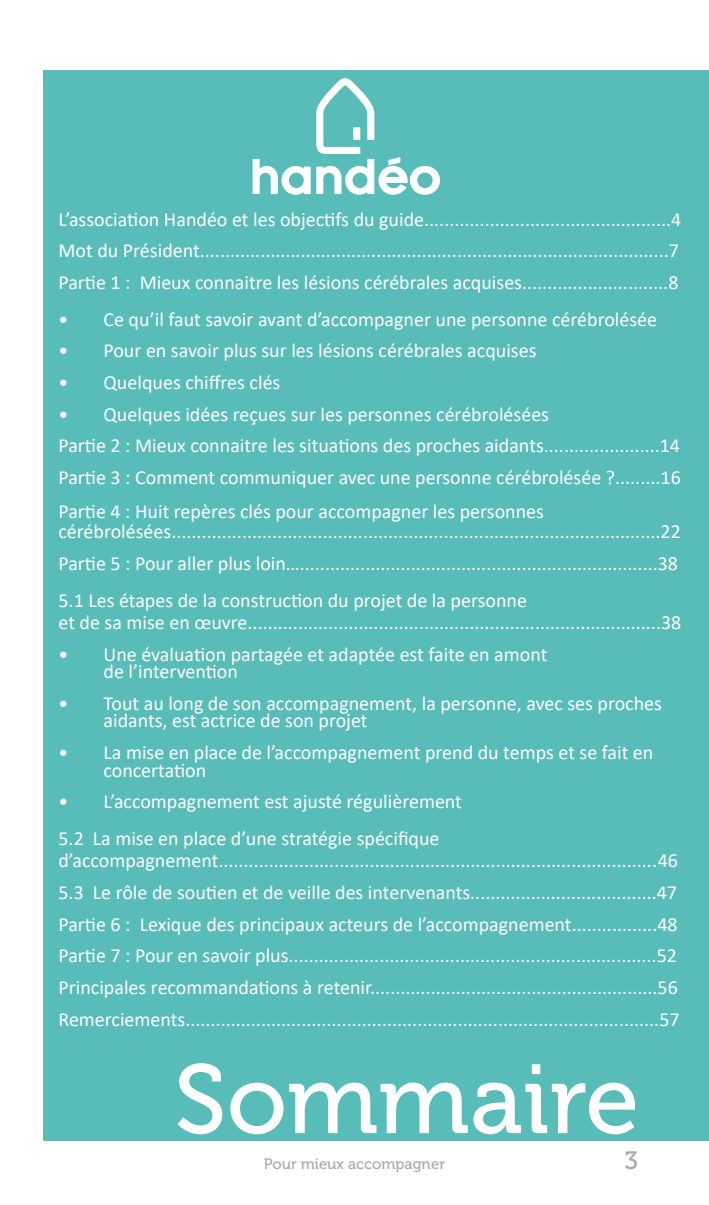
<style>
.page{position:relative;width:709px;height:1205px;background:#fff}
.page>*{position:absolute;margin:0;border:0;box-sizing:border-box;transform-origin:0 0}
.t1{font:97.5px "Museo 500";color:#fff}
.t2{font:25px "Museo 500";color:#a8a9ad}
.t3{font:20px/17.5px "Calibri";color:#fff}
.t4{font:15px "Museo 500";color:#a8a9ad}
</style>
<div class="page">
<div style="left:44px;top:70px;width:665px;height:1070px;background:#58bcb8"></div>
<svg style="left:252px;top:78px;width:188px;height:117px"></svg>
<p class="t3" style="left:58px;top:210px;width:624px">L’association Handéo et les objectifs du guide.................................................4</p>
<p class="t3" style="left:58px;top:241px;width:622px">Mot du Président.............................................................................................7</p>
<p class="t3" style="left:58px;top:273px;width:621px">Partie 1 : Mieux connaitre les lésions cérébrales acquises.............................8</p>
<p class="t3" style="left:58px;top:310px;width:600px">• Ce qu’il faut savoir avant d’accompagner une personne cérébrolésée</p>
<p class="t3" style="left:58px;top:341px;width:479px">• Pour en savoir plus sur les lésions cérébrales acquises</p>
<p class="t3" style="left:58px;top:373px;width:223px">• Quelques chiffres clés</p>
<p class="t3" style="left:58px;top:405px;width:492px">• Quelques idées reçues sur les personnes cérébrolésées</p>
<p class="t3" style="left:58px;top:436px;width:623px">Partie 2 : Mieux connaitre les situations des proches aidants.......................14</p>
<p class="t3" style="left:58px;top:468px;width:624px">Partie 3 : Comment communiquer avec une personne cérébrolésée ?.........16</p>
<p class="t3" style="left:58px;top:501px;width:624px;line-height:20px">Partie 4 : Huit repères clés pour accompagner les personnes cérébrolésées.................................................................................................22</p>
<p class="t3" style="left:58px;top:554px;width:621px">Partie 5 : Pour aller plus loin….......................................................................38</p>
<p class="t3" style="left:58px;top:588px;width:624px;line-height:22.5px">5.1 Les étapes de la construction du projet de la personne<br>et de sa mise en œuvre..................................................................................38</p>
<p class="t3" style="left:103px;top:645px;width:445px;text-indent:-45px">• Une évaluation partagée et adaptée est faite en amont de l’intervention</p>
<p class="t3" style="left:103px;top:694px;width:560px;text-indent:-45px">• Tout au long de son accompagnement, la personne, avec ses proches aidants, est actrice de son projet</p>
<p class="t3" style="left:103px;top:743px;width:551px;text-indent:-45px">• La mise en place de l’accompagnement prend du temps et se fait en concertation</p>
<p class="t3" style="left:58px;top:792px;width:405px">• L’accompagnement est ajusté régulièrement</p>
<p class="t3" style="left:58px;top:826px;width:621px;line-height:22.5px">5.2 La mise en place d’une stratégie spécifique d’accompagnement.......................................................................................46</p>
<p class="t3" style="left:58px;top:883px;width:620px">5.3 Le rôle de soutien et de veille des intervenants.....................................47</p>
<p class="t3" style="left:58px;top:915px;width:620px">Partie 6 : Lexique des principaux acteurs de l’accompagnement.................48</p>
<p class="t3" style="left:58px;top:946px;width:620px">Partie 7 : Pour en savoir plus.........................................................................52</p>
<p class="t3" style="left:58px;top:978px;width:621px">Principales recommandations à retenir.........................................................56</p>
<p class="t3" style="left:58px;top:1010px;width:622px">Remerciements..............................................................................................57</p>
<p class="t1" style="left:174px;top:1046px;width:466px">Sommaire</p>
<p class="t4" style="left:264px;top:1155px;width:183px">Pour mieux accompagner</p>
<p class="t2" style="left:624px;top:1147px;width:15px">3</p>
</div>
